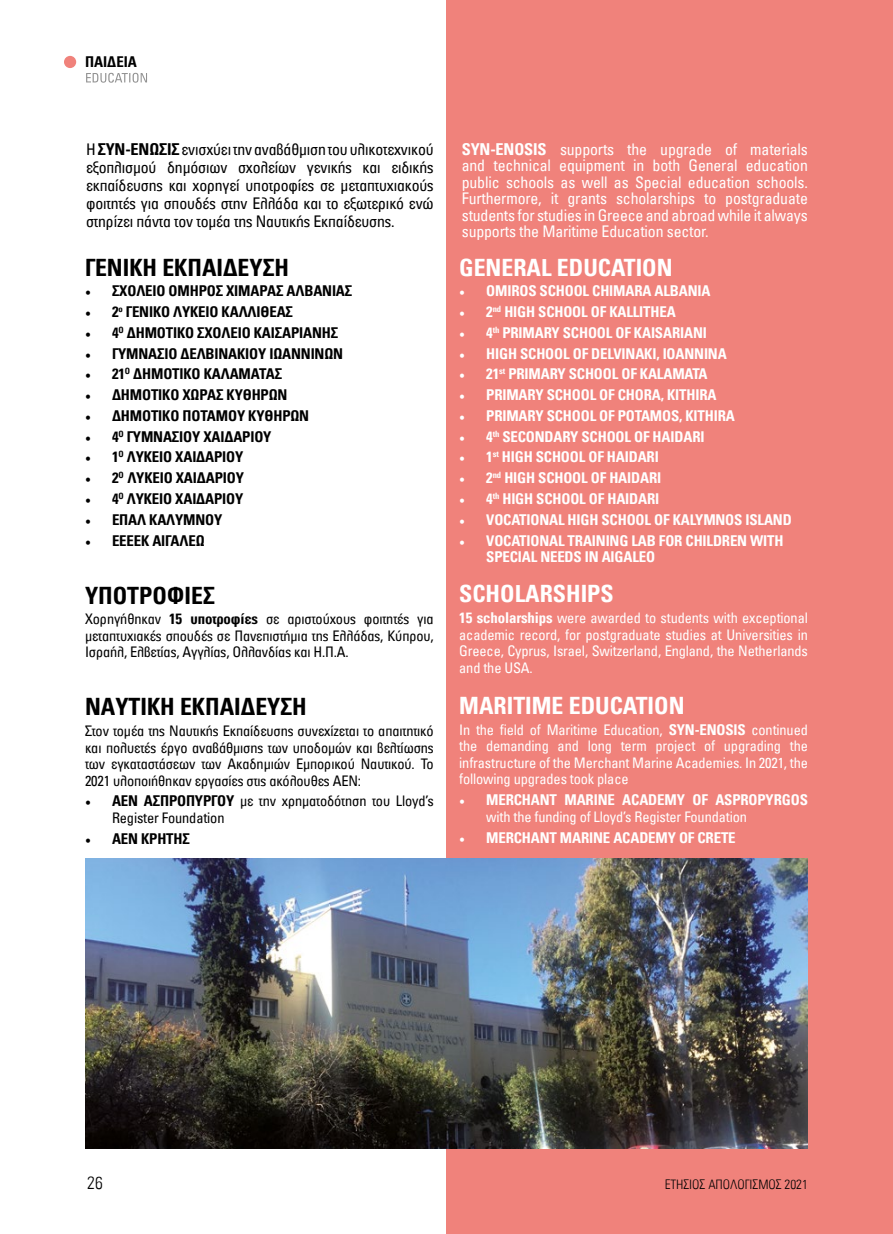
<style>
.page{position:relative;width:893px;height:1234px;background:#fff}
.page>*{position:absolute;margin:0;border:0;box-sizing:border-box;transform-origin:0 0}
.t1{font:700 24px "PF Univers Plus Condensed";color:#fff}
.t2{font:700 24px "PF Univers Plus Condensed";color:#000}
.t3{font:300 18px "PF Univers Plus Condensed";color:#000}
.t4{font:16.5px/16.5px "PF Univers Plus Condensed";letter-spacing:-.01em;color:#fff;text-align:justify}
.t5{font:16.5px/18px "PF Univers Plus Condensed";letter-spacing:-.01em;color:#000;text-align:justify}
.t6{font:700 15px/16.5px "PF Univers Plus Condensed";letter-spacing:-.01em;color:#fff}
.t7{font:15px/16.5px "PF Univers Plus Condensed";letter-spacing:-.01em;color:#fff;text-align:justify}
.t8{font:15px/16.5px "PF Univers Plus Condensed";letter-spacing:-.01em;color:#000;text-align:justify}
.t9{font:700 15px "PF Univers Plus Condensed";letter-spacing:-.01em;color:#000}
.t10{font:300 13.5px "PF Univers Plus Condensed";color:#000}
.s1{font-weight:700}
.s2{font-family:"Minion Pro"}
.s3{font-family:"Minion Pro";font-weight:700}
</style>
<div class="page">
<div style="left:446px;top:0;width:447px;height:1233px;background:#f0827b"></div>
<svg style="left:86px;top:73px;width:61px;height:10px"></svg>
<img style="left:85px;top:858px;width:723px;height:290px">
<div style="left:64px;top:56px;width:12px;height:12px;background:#f0827b;border-radius:50%"></div>
<p class="t9" style="left:85px;top:53px;width:53px">ΠΑΙΔΕΙΑ</p>
<p class="t5" style="left:86px;top:140px;width:349px">Η <span class="s1">ΣΥΝ-ΕΝΩΣΙΣ</span> ενισχύει την αναβάθμιση του υλικοτεχνικού εξοπλισμού δημόσιων σχολείων γενικής και ειδικής εκπαίδευσης και χορηγεί υποτροφίες σε μεταπτυχιακούς φοιτητές για σπουδές στην Ελλάδα και το εξωτερικό ενώ στηρίζει πάντα τον τομέα της Ναυτικής Εκπαίδευσης.</p>
<p class="t4" style="left:462px;top:140px;width:348px"><span class="s1">SYN-ENOSIS</span> supports the upgrade of materials and technical equipment in both General education public schools as well as Special education schools.<br>Furthermore, it grants scholarships to postgraduate students for studies in Greece and abroad while it always supports the Maritime Education sector.</p>
<p class="t2" style="left:85px;top:252px;width:206px">ΓΕΝΙΚΗ ΕΚΠΑΙΔΕΥΣΗ</p>
<p class="t9" style="left:85px;top:282px;width:269px"><span class="s2">•</span> ΣΧΟΛΕΙΟ ΟΜΗΡΟΣ ΧΙΜΑΡΑΣ ΑΛΒΑΝΙΑΣ</p>
<p class="t9" style="left:85px;top:302px;width:209px"><span class="s2">•</span> 2<sup>o</sup> ΓΕΝΙΚΟ ΛΥΚΕΙΟ ΚΑΛΛΙΘΕΑΣ</p>
<p class="t9" style="left:85px;top:323px;width:255px"><span class="s2">•</span> 4<sup>Ο</sup> ΔΗΜΟΤΙΚΟ ΣΧΟΛΕΙΟ ΚΑΙΣΑΡΙΑΝΗΣ</p>
<p class="t9" style="left:85px;top:344px;width:260px"><span class="s2">•</span> ΓΥΜΝΑΣΙΟ ΔΕΛΒΙΝΑΚΙΟΥ ΙΩΑΝΝΙΝΩΝ</p>
<p class="t9" style="left:85px;top:365px;width:199px"><span class="s2">•</span> 21<sup>Ο</sup> ΔΗΜΟΤΙΚΟ ΚΑΛΑΜΑΤΑΣ</p>
<p class="t9" style="left:85px;top:385px;width:204px"><span class="s2">•</span> ΔΗΜΟΤΙΚΟ ΧΩΡΑΣ ΚΥΘΗΡΩΝ</p>
<p class="t9" style="left:85px;top:406px;width:226px"><span class="s2">•</span> ΔΗΜΟΤΙΚΟ ΠΟΤΑΜΟΥ ΚΥΘΗΡΩΝ</p>
<p class="t9" style="left:85px;top:427px;width:188px"><span class="s2">•</span> 4<sup>Ο</sup> ΓΥΜΝΑΣΙΟΥ ΧΑΙΔΑΡΙΟΥ</p>
<p class="t9" style="left:85px;top:448px;width:160px"><span class="s2">•</span> 1<sup>Ο</sup> ΛΥΚΕΙΟ ΧΑΙΔΑΡΙΟΥ</p>
<p class="t9" style="left:85px;top:468px;width:160px"><span class="s2">•</span> 2<sup>Ο</sup> ΛΥΚΕΙΟ ΧΑΙΔΑΡΙΟΥ</p>
<p class="t9" style="left:85px;top:489px;width:160px"><span class="s2">•</span> 4<sup>Ο</sup> ΛΥΚΕΙΟ ΧΑΙΔΑΡΙΟΥ</p>
<p class="t9" style="left:85px;top:510px;width:139px"><span class="s2">•</span> ΕΠΑΛ ΚΑΛΥΜΝΟΥ</p>
<p class="t9" style="left:85px;top:531px;width:121px"><span class="s2">•</span> ΕΕΕΕΚ ΑΙΓΑΛΕΩ</p>
<p class="t2" style="left:85px;top:580px;width:131px">ΥΠΟΤΡΟΦΙΕΣ</p>
<p class="t8" style="left:85px;top:610px;width:350px">Χορηγήθηκαν <span class="s1">15 υποτροφίες</span> σε αριστούχους φοιτητές για μεταπτυχιακές σπουδές σε Πανεπιστήμια της Ελλάδας, Κύπρου, Ισραήλ, Ελβετίας, Αγγλίας, Ολλανδίας και Η.Π.Α.</p>
<p class="t2" style="left:85px;top:692px;width:223px">ΝΑΥΤΙΚΗ ΕΚΠΑΙΔΕΥΣΗ</p>
<p class="t8" style="left:85px;top:722px;width:350px">Στον τομέα της Ναυτικής Εκπαίδευσης συνεχίζεται το απαιτητικό και πολυετές έργο αναβάθμισης των υποδομών και βελτίωσης των εγκαταστάσεων των Ακαδημιών Εμπορικού Ναυτικού. Το 2021 υλοποιήθηκαν εργασίες στις ακόλουθες ΑΕΝ:</p>
<p class="t8" style="left:112px;top:792px;width:323px;text-indent:-27px"><span class="s3">•</span> <span class="s1">ΑΕΝ ΑΣΠΡΟΠΥΡΓΟΥ</span> με την χρηματοδότηση του Lloyd’s<br>Register Foundation</p>
<p class="t9" style="left:85px;top:829px;width:106px"><span class="s2">•</span> ΑΕΝ ΚΡΗΤΗΣ</p>
<p class="t1" style="left:459px;top:252px;width:215px">GENERAL EDUCATION</p>
<p class="t6" style="left:459px;top:283px;width:253px"><span class="s2">•</span> OMIROS SCHOOL CHIMARA ALBANIA</p>
<p class="t6" style="left:459px;top:303px;width:218px"><span class="s2">•</span> 2<sup>nd</sup> HIGH SCHOOL OF KALLITHEA</p>
<p class="t6" style="left:459px;top:324px;width:249px"><span class="s2">•</span> 4<sup>th</sup> PRIMARY SCHOOL OF KAISARIANI</p>
<p class="t6" style="left:459px;top:345px;width:269px"><span class="s2">•</span> HIGH SCHOOL OF DELVINAKI, IOANNINA</p>
<p class="t6" style="left:459px;top:366px;width:250px"><span class="s2">•</span> 21<sup>st</sup> PRIMARY SCHOOL OF KALAMATA</p>
<p class="t6" style="left:459px;top:386px;width:259px"><span class="s2">•</span> PRIMARY SCHOOL OF CHORA, KITHIRA</p>
<p class="t6" style="left:459px;top:407px;width:277px"><span class="s2">•</span> PRIMARY SCHOOL OF POTAMOS, KITHIRA</p>
<p class="t6" style="left:459px;top:428px;width:247px"><span class="s2">•</span> 4<sup>th</sup> SECONDARY SCHOOL OF HAIDARI</p>
<p class="t6" style="left:459px;top:449px;width:201px"><span class="s2">•</span> 1<sup>st</sup> HIGH SCHOOL OF HAIDARI</p>
<p class="t6" style="left:459px;top:469px;width:203px"><span class="s2">•</span> 2<sup>nd</sup> HIGH SCHOOL OF HAIDARI</p>
<p class="t6" style="left:459px;top:490px;width:202px"><span class="s2">•</span> 4<sup>th</sup> HIGH SCHOOL OF HAIDARI</p>
<p class="t6" style="left:459px;top:511px;width:334px"><span class="s2">•</span> VOCATIONAL HIGH SCHOOL OF KALYMNOS ISLAND</p>
<p class="t6" style="left:486px;top:532px;width:299px;text-indent:-27px"><span class="s2">•</span> VOCATIONAL TRAINING LAB FOR CHILDREN WITH<br>SPECIAL NEEDS IN AIGALEO</p>
<p class="t1" style="left:459px;top:579px;width:156px">SCHOLARSHIPS</p>
<p class="t7" style="left:459px;top:609px;width:350px"><span class="s1">15 scholarships</span> were awarded to students with exceptional academic record, for postgraduate studies at Universities in Greece, Cyprus, Israel, Switzerland, England, the Netherlands and the USA.</p>
<p class="t1" style="left:459px;top:691px;width:227px">MARITIME EDUCATION</p>
<p class="t7" style="left:459px;top:721px;width:350px">In the field of Maritime Education, <span class="s1">SΥN-ENOSIS</span> continued the demanding and long term project of upgrading the infrastructure of the Merchant Marine Academies. In 2021, the following upgrades took place</p>
<p class="t7" style="left:486px;top:791px;width:323px;text-indent:-27px"><span class="s3">•</span> <span class="s1">MERCHANT MARINE ACADEMY OF ASPROPYRGOS </span>with the funding of Lloyd’s Register Foundation</p>
<p class="t6" style="left:459px;top:828px;width:278px"><span class="s2">•</span> MERCHANT MARINE ACADEMY OF CRETE</p>
<p class="t3" style="left:87px;top:1172px;width:17px">26</p>
<p class="t10" style="left:664px;top:1176px;width:145px">ΕΤHΣΙΟΣ ΑΠΟΛΟΓΙΣΜOΣ 2021</p>
</div>
